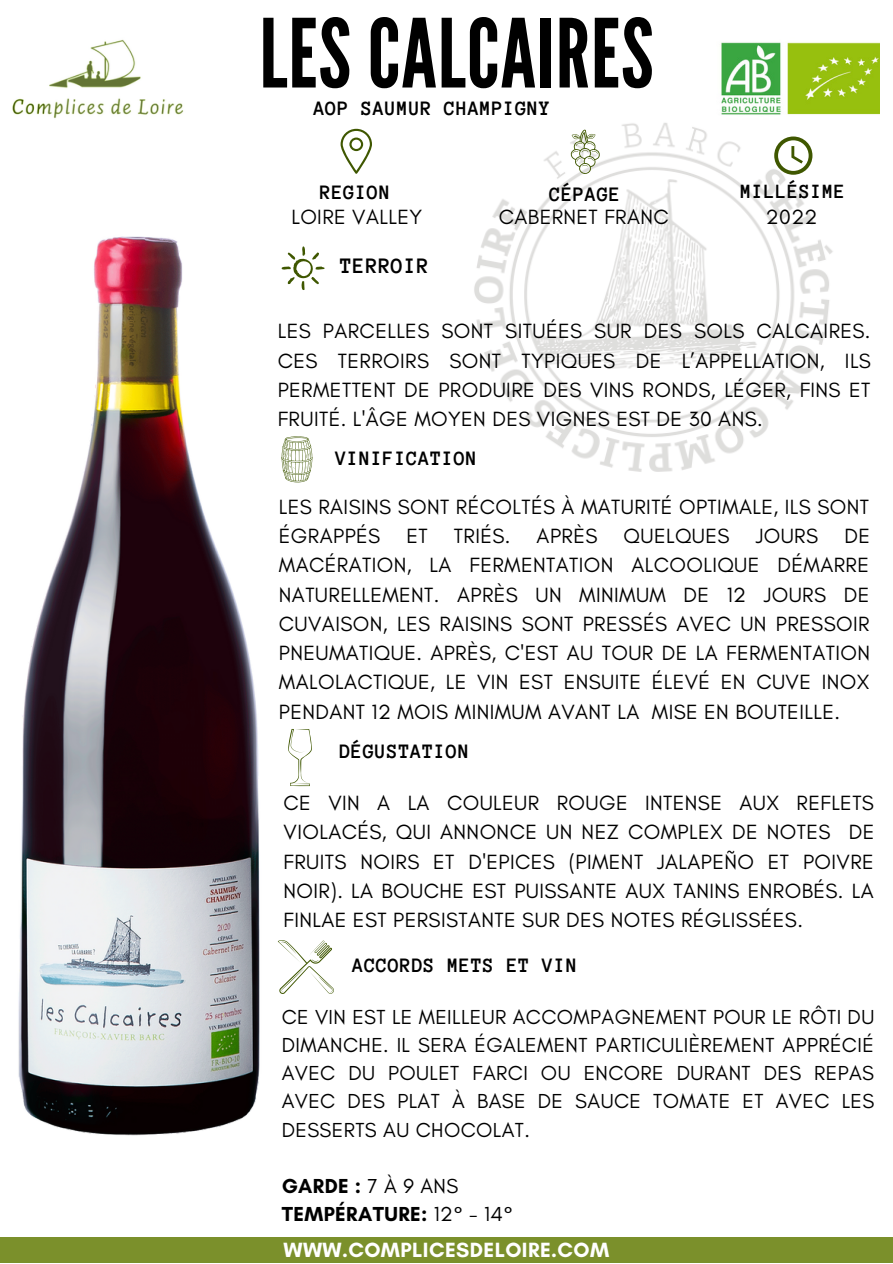
<style>
.page{position:relative;width:893px;height:1264px;background:#fff}
.page>*{position:absolute;margin:0;border:0;box-sizing:border-box;transform-origin:0 0}
.t1{font:94.8px "League Gothic";letter-spacing:.01em;color:#000}
.t2{font:700 22.65px "Anonymous Pro";letter-spacing:.02em;color:#000}
.t3{font:21px/29.2px "Glacial Indifference";letter-spacing:.02em;color:#000;text-align:justify}
.t4{font:700 21px "Anonymous Pro";letter-spacing:.02em;color:#000}
.t5{font:700 21px "Glacial Indifference";letter-spacing:.02em;color:#fff}
.t6{font:20.7px/28px "Glacial Indifference";letter-spacing:.02em;color:#000;text-align:justify}
.t7{font:700 20.7px "Glacial Indifference";letter-spacing:.02em;color:#000}
.t8{font:700 20.7px "Anonymous Pro";letter-spacing:.02em;color:#000}
.s1{font-weight:400}
</style>
<div class="page">
<img style="left:12px;top:98px;width:32px;height:17px">
<img style="left:44px;top:39px;width:836px;height:444px">
<div style="left:0;top:1237px;width:892px;height:25px;background:#7b902b"></div>
<svg style="left:569px;top:129px;width:31px;height:45px"></svg>
<svg style="left:340px;top:129px;width:32px;height:45px"></svg>
<svg style="left:774px;top:136px;width:38px;height:39px"></svg>
<img style="left:706px;top:39px;width:173px;height:90px">
<svg style="left:282px;top:246px;width:42px;height:46px"></svg>
<svg style="left:281px;top:436px;width:32px;height:46px"></svg>
<svg style="left:288px;top:729px;width:24px;height:57px"></svg>
<svg style="left:278px;top:940px;width:56px;height:54px"></svg>
<img style="left:18px;top:129px;width:260px;height:1007px">
<p class="t1" style="left:259px;top:-1px;width:395px">LES CALCAIRES</p>
<p class="t4" style="left:314px;top:98px;width:238px">AOP SAUMUR CHAMPIGNY</p>
<p class="t4" style="left:320px;top:182px;width:72px">REGION</p>
<p class="t8" style="left:740px;top:181px;width:106px">MILLÉSIME</p>
<p class="t3" style="left:291px;top:202px;width:132px">LOIRE VALLEY</p>
<p class="t2" style="left:340px;top:254px;width:91px">TERROIR</p>
<p class="t4" style="left:549px;top:184px;width:73px">CÉPAGE</p>
<p class="t3" style="left:499px;top:202px;width:171px">CABERNET FRANC</p>
<p class="t3" style="left:765px;top:202px;width:53px">2022</p>
<p class="t3" style="left:278px;top:316px;width:594px">LES PARCELLES SONT SITUÉES SUR DES SOLS CALCAIRES.<br>CES TERROIRS SONT TYPIQUES DE L’APPELLATION, ILS PERMETTENT DE PRODUIRE DES VINS RONDS, LÉGER, FINS ET FRUITÉ. L'ÂGE MOYEN DES VIGNES EST DE 30 ANS.</p>
<p class="t4" style="left:335px;top:448px;width:143px">VINIFICATION</p>
<p class="t3" style="left:279px;top:492px;width:592px">LES RAISINS SONT RÉCOLTÉS À MATURITÉ OPTIMALE, ILS SONT ÉGRAPPÉS ET TRIÉS. APRÈS QUELQUES JOURS DE MACÉRATION, LA FERMENTATION ALCOOLIQUE DÉMARRE NATURELLEMENT. APRÈS UN MINIMUM DE 12 JOURS DE CUVAISON, LES RAISINS SONT PRESSÉS AVEC UN PRESSOIR PNEUMATIQUE. APRÈS, C'EST AU TOUR DE LA FERMENTATION MALOLACTIQUE, LE VIN EST ENSUITE ÉLEVÉ EN CUVE INOX PENDANT 12 MOIS MINIMUM AVANT LA MISE EN BOUTEILLE.</p>
<p class="t4" style="left:339px;top:741px;width:132px">DÉGUSTATION</p>
<p class="t3" style="left:283px;top:788px;width:592px">CE VIN A LA COULEUR ROUGE INTENSE AUX REFLETS VIOLACÉS, QUI ANNONCE UN NEZ COMPLEX DE NOTES DE FRUITS NOIRS ET D'EPICES (PIMENT JALAPEÑO ET POIVRE NOIR). LA BOUCHE EST PUISSANTE AUX TANINS ENROBÉS. LA FINLAE EST PERSISTANTE SUR DES NOTES RÉGLISSÉES.</p>
<p class="t4" style="left:352px;top:955px;width:226px">ACCORDS METS ET VIN</p>
<p class="t6" style="left:282px;top:1002px;width:594px">CE VIN EST LE MEILLEUR ACCOMPAGNEMENT POUR LE RÔTI DU DIMANCHE. IL SERA ÉGALEMENT PARTICULIÈREMENT APPRÉCIÉ AVEC DU POULET FARCI OU ENCORE DURANT DES REPAS AVEC DES PLAT À BASE DE SAUCE TOMATE ET AVEC LES DESSERTS AU CHOCOLAT.</p>
<p class="t7" style="left:282px;top:1173px;width:178px">GARDE : <span class="s1">7 À 9 ANS</span></p>
<p class="t7" style="left:282px;top:1201px;width:233px">TEMPÉRATURE: <span class="s1">12° - 14°</span></p>
<p class="t5" style="left:283px;top:1236px;width:327px">WWW.COMPLICESDELOIRE.COM</p>
</div>
